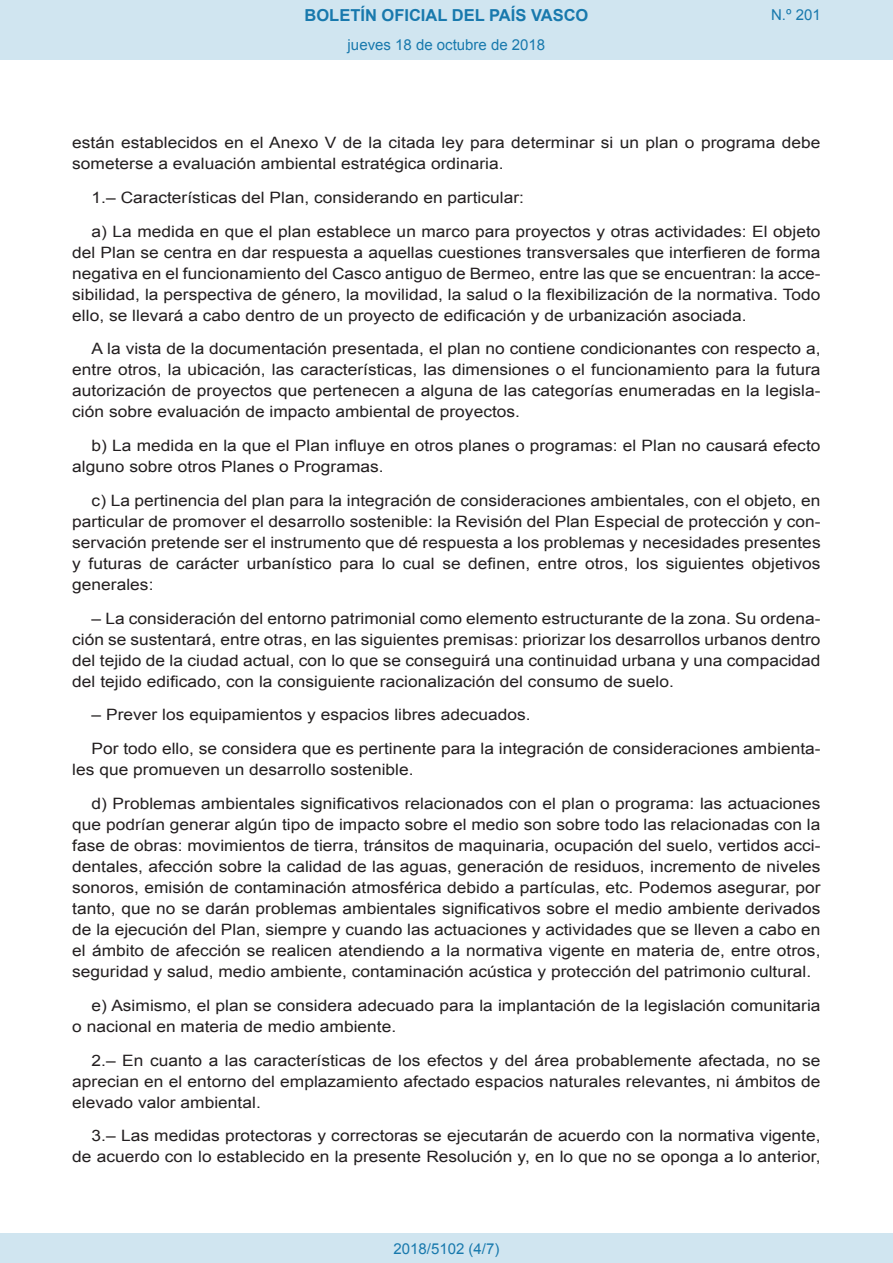
<style>
.page{position:relative;width:893px;height:1263px;background:#fff}
.page>*{position:absolute;margin:0;border:0;box-sizing:border-box;transform-origin:0 0}
.t1{font:700 16.5px "Arial";color:#1879ad}
.BOPVDetalle{font:15.6px/21px "Arial";color:#231f20;text-align:justify;scale:1.11 1}
.Paginacion_Centro{font:15px "Arial";color:#1879ad}
</style>
<div class="page">
<div style="left:0;top:0;width:893px;height:60px;background:#d0e5f0"></div>
<div style="left:0;top:1233px;width:893px;height:30px;background:#d0e5f0"></div>
<p class="t1" style="left:305px;top:4px;width:285px">BOLETÍN OFICIAL DEL PAÍS VASCO</p>
<p class="Paginacion_Centro" style="left:348px;top:35px;width:199px">jueves 18 de octubre de 2018</p>
<p class="Paginacion_Centro" style="left:771px;top:5px;width:51px">N.º 201</p>
<p class="BOPVDetalle" style="left:72px;top:132px;width:675px">están establecidos en el Anexo V de la citada ley para determinar si un plan o programa debe someterse a evaluación ambiental estratégica ordinaria.</p>
<p class="BOPVDetalle" style="left:92px;top:187px;width:391px">1.– Características del Plan, considerando en particular:</p>
<p class="BOPVDetalle" style="left:72px;top:221px;width:676px;text-indent:19px">a) La medida en que el plan establece un marco para proyectos y otras actividades: El objeto del Plan se centra en dar respuesta a aquellas cuestiones transversales que interfieren de forma negativa en el funcionamiento del Casco antiguo de Bermeo, entre las que se encuentran: la acce&shy;sibilidad, la perspectiva de género, la movilidad, la salud o la flexibilización de la normativa. Todo ello, se llevará a cabo dentro de un proyecto de edificación y de urbanización asociada.</p>
<p class="BOPVDetalle" style="left:72px;top:339px;width:676px;text-indent:19px">A la vista de la documentación presentada, el plan no contiene condicionantes con respecto a, entre otros, la ubicación, las características, las dimensiones o el funcionamiento para la futura autorización de proyectos que pertenecen a alguna de las categorías enumeradas en la legisla&shy;ción sobre evaluación de impacto ambiental de proyectos.</p>
<p class="BOPVDetalle" style="left:72px;top:435px;width:675px;text-indent:19px">b) La medida en la que el Plan influye en otros planes o programas: el Plan no causará efecto alguno sobre otros Planes o Programas.</p>
<p class="BOPVDetalle" style="left:72px;top:490px;width:676px;text-indent:19px">c) La pertinencia del plan para la integración de consideraciones ambientales, con el objeto, en particular de promover el desarrollo sostenible: la Revisión del Plan Especial de protección y con&shy;servación pretende ser el instrumento que dé respuesta a los problemas y necesidades presentes y futuras de carácter urbanístico para lo cual se definen, entre otros, los siguientes objetivos generales:</p>
<p class="BOPVDetalle" style="left:72px;top:608px;width:676px;text-indent:19px">– La consideración del entorno patrimonial como elemento estructurante de la zona. Su ordena&shy;ción se sustentará, entre otras, en las siguientes premisas: priorizar los desarrollos urbanos dentro del tejido de la ciudad actual, con lo que se conseguirá una continuidad urbana y una compacidad del tejido edificado, con la consiguiente racionalización del consumo de suelo.</p>
<p class="BOPVDetalle" style="left:92px;top:705px;width:397px">– Prever los equipamientos y espacios libres adecuados.</p>
<p class="BOPVDetalle" style="left:72px;top:738px;width:676px;text-indent:19px">Por todo ello, se considera que es pertinente para la integración de consideraciones ambienta&shy;les que promueven un desarrollo sostenible.</p>
<p class="BOPVDetalle" style="left:72px;top:793px;width:676px;text-indent:19px">d) Problemas ambientales significativos relacionados con el plan o programa: las actuaciones que podrían generar algún tipo de impacto sobre el medio son sobre todo las relacionadas con la fase de obras: movimientos de tierra, tránsitos de maquinaria, ocupación del suelo, vertidos acci&shy;dentales, afección sobre la calidad de las aguas, generación de residuos, incremento de niveles sonoros, emisión de contaminación atmosférica debido a partículas, etc. Podemos asegurar, por tanto, que no se darán problemas ambientales significativos sobre el medio ambiente derivados de la ejecución del Plan, siempre y cuando las actuaciones y actividades que se lleven a cabo en el ámbito de afección se realicen atendiendo a la normativa vigente en materia de, entre otros, seguridad y salud, medio ambiente, contaminación acústica y protección del patrimonio cultural.</p>
<p class="BOPVDetalle" style="left:72px;top:995px;width:676px;text-indent:19px">e) Asimismo, el plan se considera adecuado para la implantación de la legislación comunitaria o nacional en materia de medio ambiente.</p>
<p class="BOPVDetalle" style="left:72px;top:1050px;width:676px;text-indent:19px">2.– En cuanto a las características de los efectos y del área probablemente afectada, no se aprecian en el entorno del emplazamiento afectado espacios naturales relevantes, ni ámbitos de elevado valor ambiental.</p>
<p class="BOPVDetalle" style="left:72px;top:1125px;width:676px;text-align:right">3.– Las medidas protectoras y correctoras se ejecutarán de acuerdo con la normativa vigente, de acuerdo con lo establecido en la presente Resolución y, en lo que no se oponga a lo anterior,</p>
<p class="Paginacion_Centro" style="left:393px;top:1238px;width:107px">2018/5102 (4/7)</p>
</div>
